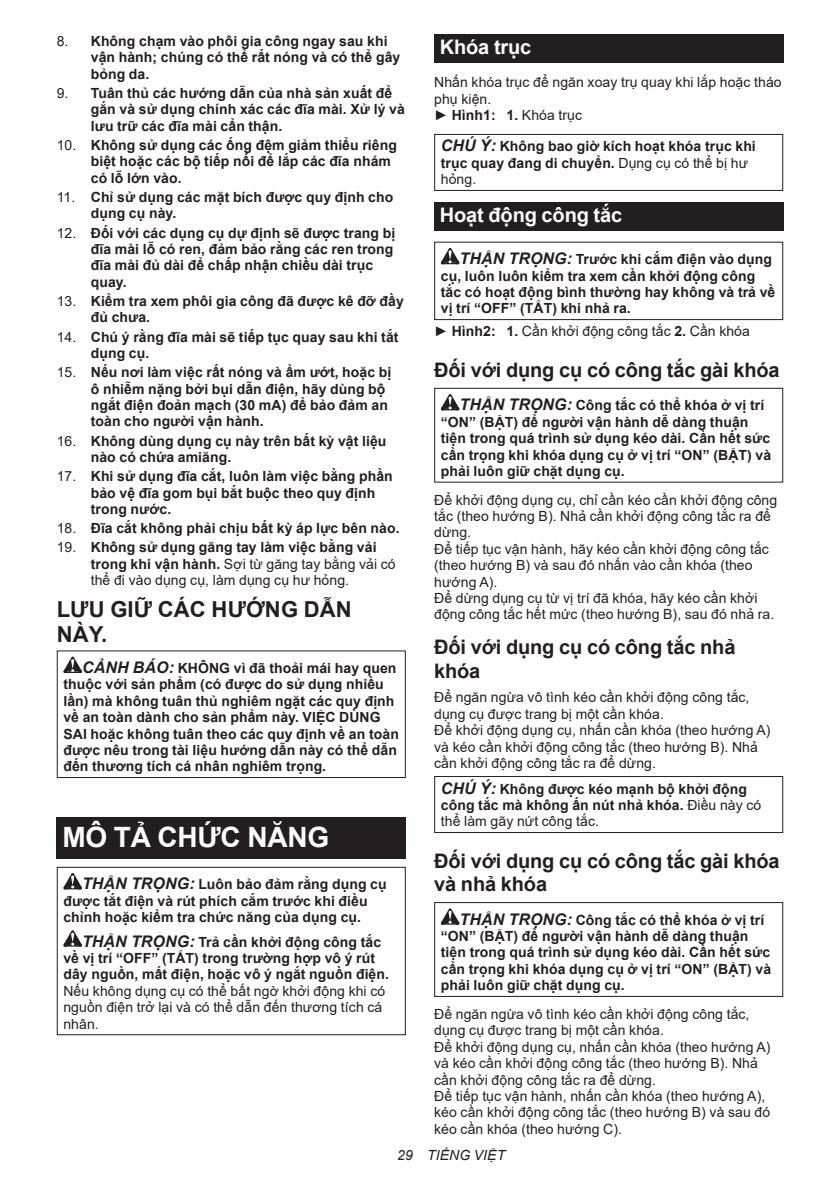
<style>
.page{position:relative;width:840px;height:1191px;background:#fff}
.page>*{position:absolute;margin:0;border:0;box-sizing:border-box;transform-origin:0 0}
.t1{font:700 28px "Arial";letter-spacing:-.01em;color:#fff}
.t2{font:700 22px/25.8px "Arial";letter-spacing:.005em;color:#231f20}
.t3{font:700 20px/23.4px "Arial";letter-spacing:-.01em;color:#231f20}
.t4{font:700 20px "Arial";letter-spacing:-.01em;color:#fff}
.t5{font:700 14px/16.4px "Arial";letter-spacing:.005em;color:#231f20}
.t6{font:14px/16.4px "Arial";letter-spacing:.005em;color:#231f20}
.t7{font:italic 14px "Arial";letter-spacing:.005em;color:#231f20}
.s1{font-weight:400}
.s2{font-weight:700}
.s3{font-style:italic;font-size:16px}
</style>
<div class="page">
<svg style="left:63px;top:656px;width:19px;height:17px"></svg>
<div style="left:57px;top:650px;width:348px;height:128px;border:1px solid #231f20"></div>
<div style="left:57px;top:817px;width:348px;height:41px;background:#231f20"></div>
<svg style="left:63px;top:873px;width:19px;height:16px"></svg>
<svg style="left:63px;top:930px;width:19px;height:16px"></svg>
<div style="left:57px;top:866px;width:348px;height:169px;border:1px solid #231f20"></div>
<div style="left:434px;top:34px;width:348px;height:29px;background:#231f20"></div>
<div style="left:434px;top:134px;width:348px;height:57px;border:1px solid #231f20"></div>
<div style="left:434px;top:202px;width:348px;height:29px;background:#231f20"></div>
<svg style="left:440px;top:248px;width:19px;height:16px"></svg>
<div style="left:434px;top:242px;width:348px;height:78px;border:1px solid #231f20"></div>
<svg style="left:440px;top:394px;width:19px;height:16px"></svg>
<div style="left:434px;top:388px;width:348px;height:94px;border:1px solid #231f20"></div>
<div style="left:434px;top:776px;width:348px;height:57px;border:1px solid #231f20"></div>
<svg style="left:440px;top:908px;width:19px;height:16px"></svg>
<div style="left:434px;top:902px;width:348px;height:95px;border:1px solid #231f20"></div>
<p class="t5" style="left:91px;top:33px;width:311px;text-indent:-34px"><span class="s1">8.</span> Không chạm vào phôi gia công ngay sau khi vận hành; chúng có thể rất nóng và có thể gây bỏng da.</p>
<p class="t5" style="left:91px;top:85px;width:315px;text-indent:-34px"><span class="s1">9.</span> Tuân thủ các hướng dẫn của nhà sản xuất để gắn và sử dụng chính xác các đĩa mài. Xử lý và lưu trữ các đĩa mài cẩn thận.</p>
<p class="t5" style="left:91px;top:137px;width:307px;text-indent:-34px"><span class="s1">10.</span> Không sử dụng các ống đệm giảm thiểu riêng biệt hoặc các bộ tiếp nối để lắp các đĩa nhám có lỗ lớn vào.</p>
<p class="t5" style="left:91px;top:189px;width:304px;text-indent:-34px"><span class="s1">11.</span> Chỉ sử dụng các mặt bích được quy định cho dụng cụ này.</p>
<p class="t5" style="left:91px;top:225px;width:306px;text-indent:-34px"><span class="s1">12.</span> Đối với các dụng cụ dự định sẽ được trang bị đĩa mài lỗ có ren, đảm bảo rằng các ren trong đĩa mài đủ dài để chấp nhận chiều dài trục quay.</p>
<p class="t5" style="left:91px;top:293px;width:314px;text-indent:-34px"><span class="s1">13.</span> Kiểm tra xem phôi gia công đã được kê đỡ đầy đủ chưa.</p>
<p class="t5" style="left:91px;top:329px;width:309px;text-indent:-34px"><span class="s1">14.</span> Chú ý rằng đĩa mài sẽ tiếp tục quay sau khi tắt dụng cụ.</p>
<p class="t5" style="left:91px;top:364px;width:302px;text-indent:-34px"><span class="s1">15.</span> Nếu nơi làm việc rất nóng và ẩm ướt, hoặc bị ô nhiễm nặng bởi bụi dẫn điện, hãy dùng bộ ngắt điện đoản mạch (30 mA) để bảo đảm an toàn cho người vận hành.</p>
<p class="t5" style="left:91px;top:432px;width:297px;text-indent:-34px"><span class="s1">16.</span> Không dùng dụng cụ này trên bất kỳ vật liệu nào có chứa amiăng.</p>
<p class="t5" style="left:91px;top:468px;width:303px;text-indent:-34px"><span class="s1">17.</span> Khi sử dụng đĩa cắt, luôn làm việc bằng phần bảo vệ đĩa gom bụi bắt buộc theo quy định trong nước.</p>
<p class="t5" style="left:57px;top:520px;width:344px"><span class="s1">18.</span> Đĩa cắt không phải chịu bất kỳ áp lực bên nào.</p>
<p class="t6" style="left:91px;top:539px;width:306px;text-indent:-34px">19. <span class="s2">Không sử dụng găng tay làm việc bằng vải trong khi vận hành.</span> Sợi từ găng tay bằng vải có thể đi vào dụng cụ, làm dụng cụ hư hỏng.</p>
<h2 class="t2" style="left:57px;top:596px;width:296px">LƯU GIỮ CÁC HƯỚNG DẪN<br>NÀY.</h2>
<p class="t5" style="left:63px;top:660px;width:337px;text-indent:19px"><span class="s3">CẢNH BÁO:</span> KHÔNG vì đã thoải mái hay quen thuộc với sản phẩm (có được do sử dụng nhiều lần) mà không tuân thủ nghiêm ngặt các quy định về an toàn dành cho sản phẩm này. VIỆC DÙNG SAI hoặc không tuân theo các quy định về an toàn được nêu trong tài liệu hướng dẫn này có thể dẫn đến thương tích cá nhân nghiêm trọng.</p>
<h1 class="t1" style="left:62px;top:818px;width:268px">MÔ TẢ CHỨC NĂNG</h1>
<p class="t5" style="left:63px;top:876px;width:324px;text-indent:19px"><span class="s3">THẬN TRỌNG:</span> Luôn bảo đảm rằng dụng cụ được tắt điện và rút phích cắm trước khi điều chỉnh hoặc kiểm tra chức năng của dụng cụ.</p>
<p class="t5" style="left:63px;top:933px;width:327px;text-indent:19px"><span class="s3">THẬN TRỌNG:</span> Trả cần khởi động công tắc về vị trí “OFF” (TẮT) trong trường hợp vô ý rút dây nguồn, mất điện, hoặc vô ý ngắt nguồn điện.</p>
<p class="t6" style="left:63px;top:982px;width:323px">Nếu không dụng cụ có thể bất ngờ khởi động khi có nguồn điện trở lại và có thể dẫn đến thương tích cá nhân.</p>
<h3 class="t4" style="left:439px;top:33px;width:93px">Khóa trục</h3>
<p class="t6" style="left:434px;top:74px;width:349px">Nhấn khóa trục để ngăn xoay trụ quay khi lắp hoặc tháo phụ kiện.<br>► <span class="s2">Hình1: 1.</span> Khóa trục</p>
<p class="t5" style="left:440px;top:138px;width:316px"><span class="s3">CHÚ Ý:</span> Không bao giờ kích hoạt khóa trục khi trục quay đang di chuyển. <span class="s1">Dụng cụ có thể bị hư hỏng.</span></p>
<h3 class="t4" style="left:439px;top:201px;width:184px">Hoạt động công tắc</h3>
<p class="t5" style="left:440px;top:251px;width:336px;text-indent:19px"><span class="s3">THẬN TRỌNG:</span> Trước khi cắm điện vào dụng cụ, luôn luôn kiểm tra xem cần khởi động công tắc có hoạt động bình thường hay không và trả về vị trí “OFF” (TẮT) khi nhả ra.</p>
<p class="t6" style="left:434px;top:323px;width:317px">► <span class="s2">Hình2: 1.</span> Cần khởi động công tắc <span class="s2">2.</span> Cần khóa</p>
<h3 class="t3" style="left:434px;top:358px;width:347px">Đối với dụng cụ có công tắc gài khóa</h3>
<p class="t5" style="left:440px;top:397px;width:331px;text-indent:19px"><span class="s3">THẬN TRỌNG:</span> Công tắc có thể khóa ở vị trí “ON” (BẬT) để người vận hành dễ dàng thuận tiện trong quá trình sử dụng kéo dài. Cần hết sức cẩn trọng khi khóa dụng cụ ở vị trí “ON” (BẬT) và phải luôn giữ chặt dụng cụ.</p>
<p class="t6" style="left:434px;top:491px;width:344px">Để khởi động dụng cụ, chỉ cần kéo cần khởi động công tắc (theo hướng B). Nhả cần khởi động công tắc ra để dừng.<br>Để tiếp tục vận hành, hãy kéo cần khởi động công tắc (theo hướng B) và sau đó nhấn vào cần khóa (theo hướng A).<br>Để dừng dụng cụ từ vị trí đã khóa, hãy kéo cần khởi động công tắc hết mức (theo hướng B), sau đó nhả ra.</p>
<h3 class="t3" style="left:434px;top:635px;width:302px">Đối với dụng cụ có công tắc nhả khóa</h3>
<p class="t6" style="left:434px;top:689px;width:338px">Để ngăn ngừa vô tình kéo cần khởi động công tắc, dụng cụ được trang bị một cần khóa.<br>Để khởi động dụng cụ, nhấn cần khóa (theo hướng A) và kéo cần khởi động công tắc (theo hướng B). Nhả cần khởi động công tắc ra để dừng.</p>
<p class="t5" style="left:440px;top:780px;width:322px"><span class="s3">CHÚ Ý:</span> Không được kéo mạnh bộ khởi động công tắc mà không ấn nút nhả khóa. <span class="s1">Điều này có thể làm gãy nứt công tắc.</span></p>
<h3 class="t3" style="left:434px;top:849px;width:347px">Đối với dụng cụ có công tắc gài khóa và nhả khóa</h3>
<p class="t5" style="left:440px;top:911px;width:331px;text-indent:19px"><span class="s3">THẬN TRỌNG:</span> Công tắc có thể khóa ở vị trí “ON” (BẬT) để người vận hành dễ dàng thuận tiện trong quá trình sử dụng kéo dài. Cần hết sức cẩn trọng khi khóa dụng cụ ở vị trí “ON” (BẬT) và phải luôn giữ chặt dụng cụ.</p>
<p class="t6" style="left:434px;top:1005px;width:338px">Để ngăn ngừa vô tình kéo cần khởi động công tắc, dụng cụ được trang bị một cần khóa.<br>Để khởi động dụng cụ, nhấn cần khóa (theo hướng A) và kéo cần khởi động công tắc (theo hướng B). Nhả cần khởi động công tắc ra để dừng.<br>Để tiếp tục vận hành, nhấn cần khóa (theo hướng A), kéo cần khởi động công tắc (theo hướng B) và sau đó kéo cần khóa (theo hướng C).</p>
<p class="t7" style="left:397px;top:1146px;width:109px">29 TIẾNG VIỆT</p>
</div>
